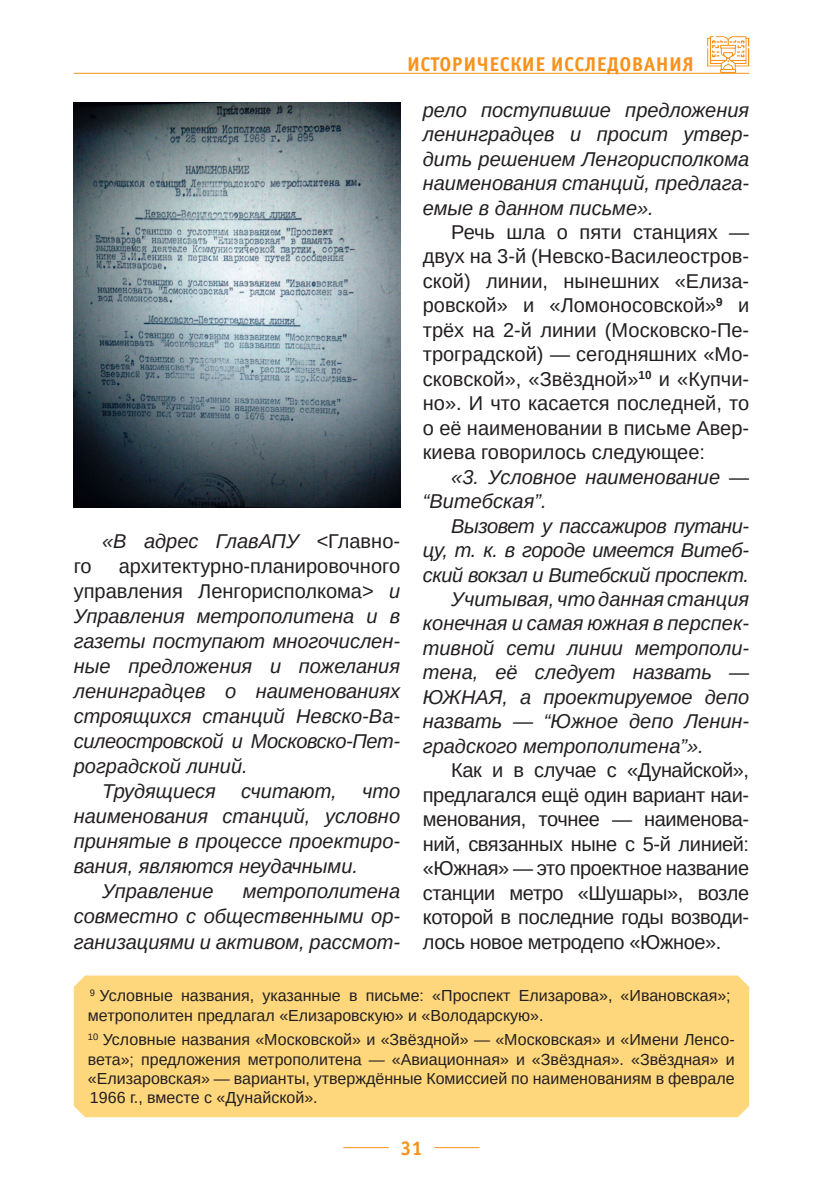
<style>
.page{position:relative;width:823px;height:1191px;background:#fff}
.page>*{position:absolute;margin:0;border:0;box-sizing:border-box;transform-origin:0 0}
.Основной_текст{font:italic 20px/25px "Arimo";color:#231f20;text-align:justify}
.Основной_текст-2{font:20px/24.4px "Arimo";letter-spacing:-.02em;color:#231f20;text-align:justify}
.t1{font:700 20px "Officina Sans C";letter-spacing:.02em;color:#f7931d}
.Сноска{font:16px/19.2px "Arimo";color:#231f20}
.s1{font-style:normal}
</style>
<div class="page">
<svg style="left:706px;top:36px;width:42px;height:37px"></svg>
<hr style="left:434px;top:1147px;width:45px;height:1px;background:#f7931d">
<hr style="left:343px;top:1147px;width:45px;height:1px;background:#f7931d">
<hr style="left:74px;top:73px;width:674px;height:1px;background:#f7931d">
<div style="left:74px;top:975px;width:674px;height:142px;background:#fed77d"></div>
<img style="left:74px;top:102px;width:326px;height:405px">
<p class="t1" style="left:407px;top:53px;width:288px">ИСТОРИЧЕСКИЕ ИССЛЕДОВАНИЯ</p>
<p class="Основной_текст" style="left:422px;top:97px;width:327px;line-height:24.4px">рело поступившие предложения ленинградцев и просит утвер&shy;дить решением Ленгорисполкома наименования станций, предлага&shy;емые в данном письме».</p>
<p class="Основной_текст-2" style="left:422px;top:220px;width:327px;text-indent:28px">Речь шла о пяти станциях — двух на 3-й (Невско-Василеостров&shy;ской) линии, нынешних «Елиза&shy;ровской» и «Ломоносовской»<sup>9</sup> и трёх на 2-й линии (Московско-Пе&shy;троградской) — сегодняшних «Мо&shy;сковской», «Звёздной»<sup>10</sup> и «Купчи&shy;но». И что касается последней, то о её наименовании в письме Авер&shy;киева говорилось следующее:</p>
<p class="Основной_текст" style="left:422px;top:464px;width:327px;line-height:24.4px;text-indent:28px">«3. Условное наименование <span class="s1">— </span>“Витебская”.</p>
<p class="Основной_текст" style="left:422px;top:513px;width:327px;line-height:24.4px;text-indent:28px">Вызовет у пассажиров путани&shy;цу, т. к. в городе имеется Витеб&shy;ский вокзал и Витебский проспект.</p>
<p class="Основной_текст" style="left:422px;top:586px;width:327px;line-height:24.4px;text-indent:28px">Учитывая, что данная станция конечная и самая южная в перспек&shy;тивной сети линии метрополи&shy;тена, её следует назвать <span class="s1">— </span>ЮЖНАЯ, а проектируемое депо назвать <span class="s1">—</span> “Южное депо Ленин&shy;градского метрополитена”».</p>
<p class="Основной_текст-2" style="left:422px;top:758px;width:327px;text-indent:28px">Как и в случае с «Дунайской», предлагался ещё один вариант наи&shy;менования, точнее — наименова&shy;ний, связанных ныне с 5-й линией: «Южная» — это проектное название станции метро «Шушары», возле которой в последние годы возводи&shy;лось новое метродепо «Южное».</p>
<p class="Сноска" style="left:88px;top:986px;width:643px"><sup>9</sup> Условные названия, указанные в письме: «Проспект Елизарова», «Ивановская»; метрополитен предлагал «Елизаровскую» и «Володарскую».</p>
<p class="Сноска" style="left:88px;top:1030px;width:648px;text-align:justify"><sup>10</sup> Условные названия «Московской» и «Звёздной» — «Московская» и «Имени Ленсо&shy;вета»; предложения метрополитена — «Авиационная» и «Звёздная». «Звёздная» и «Елизаровская» — варианты, утверждённые Комиссией по наименованиям в феврале 1966 г., вместе с «Дунайской».</p>
<p class="Основной_текст" style="left:102px;top:528px;width:299px">«В адрес ГлавАПУ &lt;<span class="s1">Главно-</span></p>
<p class="Основной_текст" style="left:74px;top:553px;width:327px;text-indent:45px"><span class="s1">архитектурно-планировочного управления Ленгорисполкома&gt;</span> и Управления метрополитена и в газеты поступают многочислен&shy;ные предложения и пожелания ленинградцев о наименованиях строящихся станций Невско-Ва&shy;силеостровской и Московско-Пет&shy;роградской линий.</p>
<p class="Основной_текст" style="left:102px;top:778px;width:115px">Трудящиеся</p>
<p class="Основной_текст" style="left:241px;top:778px;width:97px">считают,</p>
<p class="Основной_текст-2" style="left:74px;top:554px;width:19px">го</p>
<p class="Основной_текст" style="left:74px;top:778px;width:327px;text-indent:288px">что наименования станций, условно принятые в процессе проектиро&shy;вания, являются неудачными.</p>
<p class="Основной_текст" style="left:102px;top:878px;width:113px">Управление</p>
<p class="Основной_текст" style="left:74px;top:878px;width:327px;text-indent:169px">метрополитена совместно с общественными ор&shy;ганизациями и активом, рассмот-</p>
<p class="t1" style="left:400px;top:1137px;width:24px">31</p>
</div>
